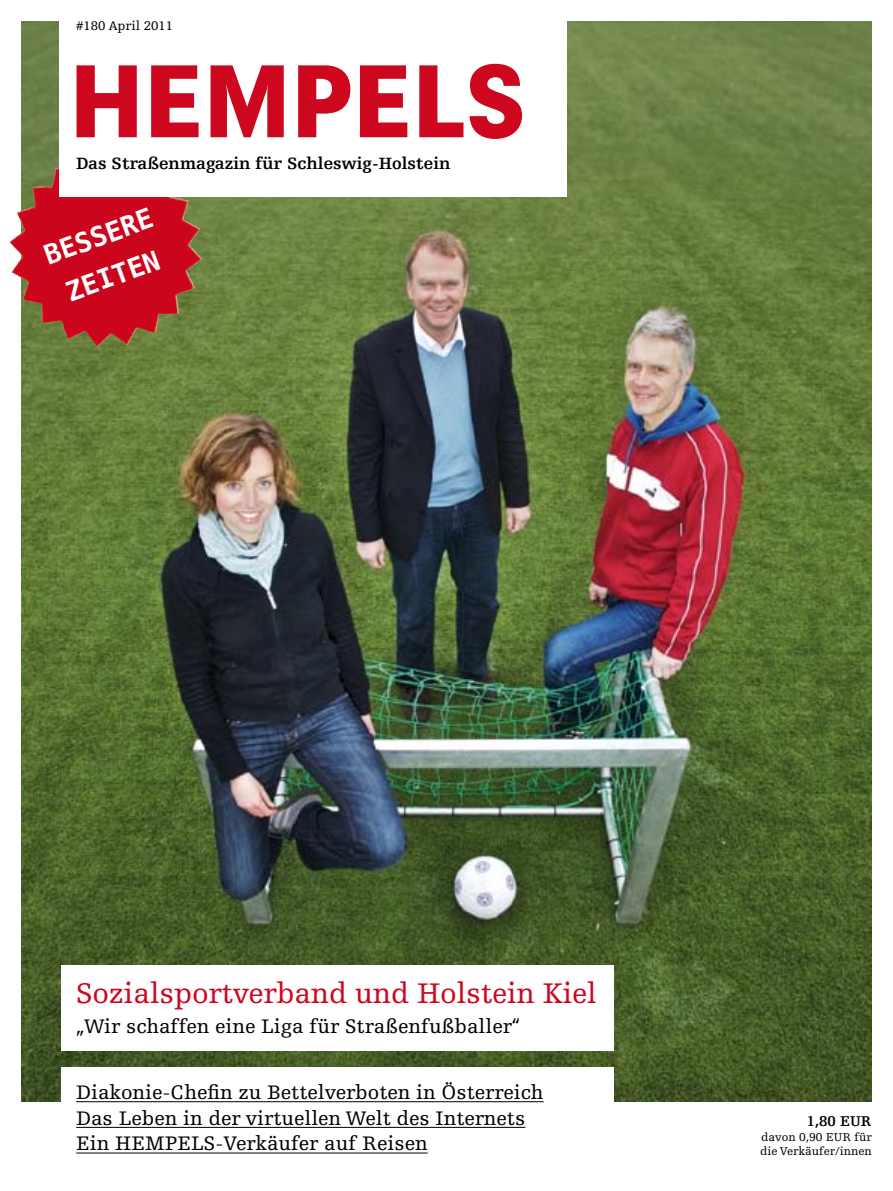
<style>
.page{position:relative;width:893px;height:1191px;background:#fff}
.page>*{position:absolute;margin:0;border:0;box-sizing:border-box;transform-origin:0 0}
.t1{font:30px "Hempels Egyptienne";letter-spacing:-.01em;color:#cd071e}
.t2{font:700 27px/42px "Bitstream Vera Sans Mono";color:#fff;text-align:center}
.t3{font:20.7px/25.7px "Hempels Egyptienne";color:#000}
.t4{font:700 17.25px "Hempels Egyptienne";color:#000}
.t5{font:700 15px "Hempels Egyptienne";color:#000}
.t6{font:13.2px "Hempels Egyptienne";color:#000}
.t7{font:12px/14.2px "Hempels Egyptienne";color:#000}
</style>
<div class="page">
<img style="left:21px;top:21px;width:851px;height:1080px">
<div style="left:61px;top:1067px;width:552px;height:72px;background:#fff"></div>
<div style="left:61px;top:965px;width:552px;height:85px;background:#fff"></div>
<hr style="left:76px;top:1101px;width:468px;height:1px;background:#000">
<hr style="left:76px;top:1127px;width:449px;height:1px;background:#000">
<hr style="left:76px;top:1152px;width:352px;height:1px;background:#000">
<img style="left:17px;top:156px;width:94px;height:80px">
<div style="left:60px;top:13px;width:507px;height:184px;background:#fff"></div>
<svg style="left:77px;top:64px;width:445px;height:75px"></svg>
<p class="t6" style="left:76px;top:19px;width:99px">#180 April 2011</p>
<p class="t4" style="left:76px;top:154px;width:376px">Das Straßenmagazin für Schleswig-Holstein</p>
<h2 class="t2" style="left:38px;top:236px;width:115px;rotate:-20deg">BESSERE<br>ZEITEN</h2>
<h1 class="t1" style="left:76px;top:976px;width:522px">Sozialsportverband und Holstein Kiel</h1>
<p class="t3" style="left:76px;top:1013px;width:445px">„Wir schaffen eine Liga für Straßenfußballer“</p>
<p class="t3" style="left:76px;top:1079px;width:469px">Diakonie-Chefin zu Bettelverboten in Österreich<br>Das Leben in der virtuellen Welt des Internets<br>Ein HEMPELS-Verkäufer auf Reisen</p>
<p class="t5" style="left:807px;top:1113px;width:67px">1,80 EUR</p>
<p class="t7" style="left:760px;top:1129px;width:113px">davon 0,90 EUR für die Verkäufer/innen</p>
</div>
